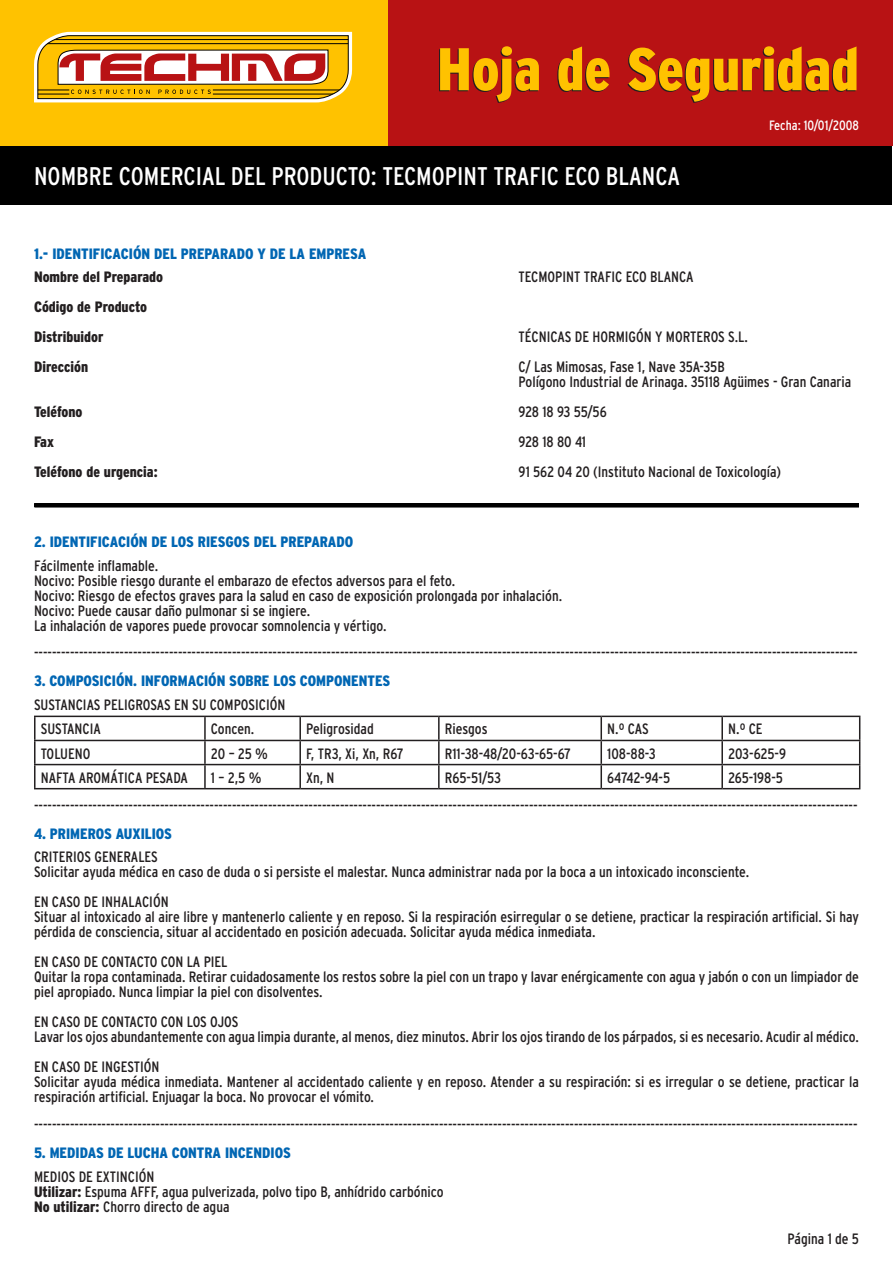
<style>
.page{position:relative;width:893px;height:1263px;background:#fff}
.page>*{position:absolute;margin:0;border:0;box-sizing:border-box;transform-origin:0 0}
.t1{font:900 condensed 60px "Interstate";color:#ffc200}
.t2{font:condensed 25.5px "Interstate";color:#fff}
.general{font:condensed 15px/15px "Interstate";color:#231f20}
.ladillo_azul{font:900 condensed 15px "Interstate";color:#0166b3}
.general-2{font:900 condensed 15px "Interstate";color:#231f20}
.general-3{font:condensed 15px "Interstate";letter-spacing:-.02em;color:#231f20}
.t3{font:condensed 13.5px "Interstate";color:#fff}
.s1{font-weight:900}
</style>
<div class="page">
<div style="left:0;top:104px;width:892px;height:101px;background:#000"></div>
<div style="left:0;top:0;width:892px;height:145px;background:#ffc200"></div>
<div style="left:388px;top:0;width:504px;height:145px;background:#b81214"></div>
<svg style="left:34px;top:31px;width:319px;height:72px"></svg>
<hr style="left:34px;top:716px;width:171px;height:1px;background:#231f20">
<hr style="left:34px;top:717px;width:2px;height:23px;background:#231f20">
<hr style="left:205px;top:716px;width:95px;height:1px;background:#231f20">
<hr style="left:204px;top:717px;width:2px;height:23px;background:#231f20">
<hr style="left:300px;top:716px;width:139px;height:1px;background:#231f20">
<hr style="left:299px;top:717px;width:2px;height:23px;background:#231f20">
<hr style="left:439px;top:716px;width:162px;height:1px;background:#231f20">
<hr style="left:438px;top:717px;width:2px;height:23px;background:#231f20">
<hr style="left:601px;top:716px;width:121px;height:1px;background:#231f20">
<hr style="left:600px;top:717px;width:2px;height:23px;background:#231f20">
<hr style="left:722px;top:716px;width:138px;height:1px;background:#231f20">
<hr style="left:721px;top:717px;width:2px;height:23px;background:#231f20">
<hr style="left:34px;top:740px;width:171px;height:1px;background:#231f20">
<hr style="left:34px;top:741px;width:2px;height:23px;background:#231f20">
<hr style="left:205px;top:740px;width:95px;height:1px;background:#231f20">
<hr style="left:204px;top:741px;width:2px;height:23px;background:#231f20">
<hr style="left:300px;top:740px;width:139px;height:1px;background:#231f20">
<hr style="left:299px;top:741px;width:2px;height:23px;background:#231f20">
<hr style="left:439px;top:740px;width:162px;height:1px;background:#231f20">
<hr style="left:438px;top:741px;width:2px;height:23px;background:#231f20">
<hr style="left:601px;top:740px;width:121px;height:1px;background:#231f20">
<hr style="left:600px;top:741px;width:2px;height:23px;background:#231f20">
<hr style="left:722px;top:740px;width:138px;height:1px;background:#231f20">
<hr style="left:721px;top:741px;width:2px;height:23px;background:#231f20">
<hr style="left:34px;top:764px;width:171px;height:1px;background:#231f20">
<hr style="left:34px;top:765px;width:2px;height:23px;background:#231f20">
<hr style="left:205px;top:764px;width:95px;height:1px;background:#231f20">
<hr style="left:204px;top:765px;width:2px;height:23px;background:#231f20">
<hr style="left:300px;top:764px;width:139px;height:1px;background:#231f20">
<hr style="left:299px;top:765px;width:2px;height:23px;background:#231f20">
<hr style="left:439px;top:764px;width:162px;height:1px;background:#231f20">
<hr style="left:438px;top:765px;width:2px;height:23px;background:#231f20">
<hr style="left:601px;top:764px;width:121px;height:1px;background:#231f20">
<hr style="left:600px;top:765px;width:2px;height:23px;background:#231f20">
<hr style="left:722px;top:764px;width:138px;height:1px;background:#231f20">
<hr style="left:721px;top:765px;width:2px;height:23px;background:#231f20">
<svg style="left:859px;top:717px;width:1px;height:71px"></svg>
<hr style="left:34px;top:788px;width:171px;height:1px;background:#231f20">
<hr style="left:205px;top:788px;width:95px;height:1px;background:#231f20">
<hr style="left:300px;top:788px;width:139px;height:1px;background:#231f20">
<hr style="left:439px;top:788px;width:162px;height:1px;background:#231f20">
<hr style="left:601px;top:788px;width:121px;height:1px;background:#231f20">
<hr style="left:722px;top:788px;width:138px;height:1px;background:#231f20">
<hr style="left:34px;top:503px;width:825px;height:4px;background:#000">
<h1 class="t1" style="left:437px;top:36px;width:423px">Hoja de Seguridad</h1>
<h2 class="t2" style="left:34px;top:162px;width:648px">NOMBRE COMERCIAL DEL PRODUCTO: TECMOPINT TRAFIC ECO BLANCA</h2>
<p class="t3" style="left:769px;top:117px;width:91px">Fecha: 10/01/2008</p>
<p class="ladillo_azul" style="left:34px;top:245px;width:334px">1.- IDENTIFICACIÓN DEL PREPARADO Y DE LA EMPRESA</p>
<p class="general-2" style="left:34px;top:269px;width:130px">Nombre del Preparado</p>
<p class="general" style="left:519px;top:269px;width:177px">TECMOPINT TRAFIC ECO BLANCA</p>
<p class="general-2" style="left:34px;top:299px;width:115px">Código de Producto</p>
<p class="general-2" style="left:34px;top:329px;width:71px">Distribuidor</p>
<p class="general" style="left:519px;top:329px;width:231px">TÉCNICAS DE HORMIGÓN Y MORTEROS S.L.</p>
<p class="general-2" style="left:34px;top:359px;width:56px">Dirección</p>
<p class="general" style="left:519px;top:359px;width:208px">C/ Las Mimosas, Fase 1, Nave 35A-35B</p>
<p class="general" style="left:519px;top:374px;width:334px">Polígono Industrial de Arinaga. 35118 Agüimes - Gran Canaria</p>
<p class="general-2" style="left:34px;top:404px;width:50px">Teléfono</p>
<p class="general-3" style="left:519px;top:404px;width:90px">928 18 93 55/56</p>
<p class="general-2" style="left:34px;top:434px;width:21px">Fax</p>
<p class="general" style="left:519px;top:434px;width:69px">928 18 80 41</p>
<p class="general-2" style="left:34px;top:464px;width:125px">Teléfono de urgencia:</p>
<p class="general" style="left:519px;top:464px;width:264px">91 562 04 20 (Instituto Nacional de Toxicología)</p>
<p class="ladillo_azul" style="left:34px;top:533px;width:321px">2. IDENTIFICACIÓN DE LOS RIESGOS DEL PREPARADO</p>
<p class="general" style="left:34px;top:558px;width:126px">Fácilmente inflamable.</p>
<p class="general" style="left:34px;top:573px;width:423px">Nocivo: Posible riesgo durante el embarazo de efectos adversos para el feto.</p>
<p class="general" style="left:34px;top:588px;width:530px">Nocivo: Riesgo de efectos graves para la salud en caso de exposición prolongada por inhalación.</p>
<p class="general" style="left:34px;top:603px;width:278px">Nocivo: Puede causar daño pulmonar si se ingiere.</p>
<p class="general" style="left:34px;top:618px;width:354px">La inhalación de vapores puede provocar somnolencia y vértigo.</p>
<p class="general" style="left:34px;top:645px;width:825px">---------------------------------------------------------------------------------------------------------------------------------------------------------------------------------------</p>
<p class="ladillo_azul" style="left:34px;top:672px;width:358px">3. COMPOSICIÓN. INFORMACIÓN SOBRE LOS COMPONENTES</p>
<p class="general" style="left:34px;top:697px;width:253px">SUSTANCIAS PELIGROSAS EN SU COMPOSICIÓN</p>
<p class="general" style="left:41px;top:722px;width:62px">SUSTANCIA</p>
<p class="general" style="left:211px;top:722px;width:45px">Concen.</p>
<p class="general" style="left:306px;top:722px;width:69px">Peligrosidad</p>
<p class="general" style="left:445px;top:722px;width:44px">Riesgos</p>
<p class="general" style="left:607px;top:722px;width:43px">N.º CAS</p>
<p class="general" style="left:728px;top:722px;width:36px">N.º CE</p>
<p class="general" style="left:41px;top:746px;width:51px">TOLUENO</p>
<p class="general" style="left:211px;top:746px;width:59px">20 – 25 %</p>
<p class="general" style="left:306px;top:746px;width:99px">F, TR3, Xi, Xn, R67</p>
<p class="general" style="left:445px;top:746px;width:127px">R11-38-48/20-63-65-67</p>
<p class="general" style="left:607px;top:746px;width:50px">108-88-3</p>
<p class="general" style="left:728px;top:746px;width:59px">203-625-9</p>
<p class="general" style="left:41px;top:770px;width:149px">NAFTA AROMÁTICA PESADA</p>
<p class="general" style="left:211px;top:770px;width:52px">1 – 2,5 %</p>
<p class="general" style="left:306px;top:770px;width:30px">Xn, N</p>
<p class="general" style="left:445px;top:770px;width:58px">R65-51/53</p>
<p class="general" style="left:607px;top:770px;width:64px">64742-94-5</p>
<p class="general" style="left:728px;top:770px;width:56px">265-198-5</p>
<p class="general" style="left:34px;top:798px;width:825px">---------------------------------------------------------------------------------------------------------------------------------------------------------------------------------------</p>
<p class="ladillo_azul" style="left:34px;top:825px;width:140px">4. PRIMEROS AUXILIOS</p>
<p class="general" style="left:34px;top:849px;width:125px">CRITERIOS GENERALES</p>
<p class="general" style="left:34px;top:864px;width:717px">Solicitar ayuda médica en caso de duda o si persiste el malestar. Nunca administrar nada por la boca a un intoxicado inconsciente.</p>
<p class="general" style="left:34px;top:894px;width:136px">EN CASO DE INHALACIÓN</p>
<p class="general" style="left:34px;top:909px;width:826px">Situar al intoxicado al aire libre y mantenerlo caliente y en reposo. Si la respiración esirregular o se detiene, practicar la respiración artificial. Si hay pérdida de consciencia, situar al accidentado en posición adecuada. Solicitar ayuda médica inmediata.</p>
<p class="general" style="left:34px;top:954px;width:195px">EN CASO DE CONTACTO CON LA PIEL</p>
<p class="general" style="left:34px;top:969px;width:826px">Quitar la ropa contaminada. Retirar cuidadosamente los restos sobre la piel con un trapo y lavar enérgicamente con agua y jabón o con un limpiador de piel apropiado. Nunca limpiar la piel con disolventes.</p>
<p class="general" style="left:34px;top:1014px;width:206px">EN CASO DE CONTACTO CON LOS OJOS</p>
<p class="general" style="left:34px;top:1029px;width:826px">Lavar los ojos abundantemente con agua limpia durante, al menos, diez minutos. Abrir los ojos tirando de los párpados, si es necesario. Acudir al médico.</p>
<p class="general" style="left:34px;top:1059px;width:127px">EN CASO DE INGESTIÓN</p>
<p class="general" style="left:34px;top:1074px;width:826px">Solicitar ayuda médica inmediata. Mantener al accidentado caliente y en reposo. Atender a su respiración: si es irregular o se detiene, practicar la respiración artificial. Enjuagar la boca. No provocar el vómito.</p>
<p class="general" style="left:34px;top:1117px;width:825px">---------------------------------------------------------------------------------------------------------------------------------------------------------------------------------------</p>
<p class="ladillo_azul" style="left:34px;top:1144px;width:258px">5. MEDIDAS DE LUCHA CONTRA INCENDIOS</p>
<p class="general" style="left:34px;top:1168px;width:122px">MEDIOS DE EXTINCIÓN</p>
<p class="general" style="left:34px;top:1183px;width:411px"><span class="s1">Utilizar:</span> Espuma AFFF, agua pulverizada, polvo tipo B, anhídrido carbónico</p>
<p class="general" style="left:34px;top:1198px;width:197px"><span class="s1">No utilizar:</span> Chorro directo de agua</p>
<p class="general" style="left:787px;top:1231px;width:73px">Página 1 de 5</p>
</div>
